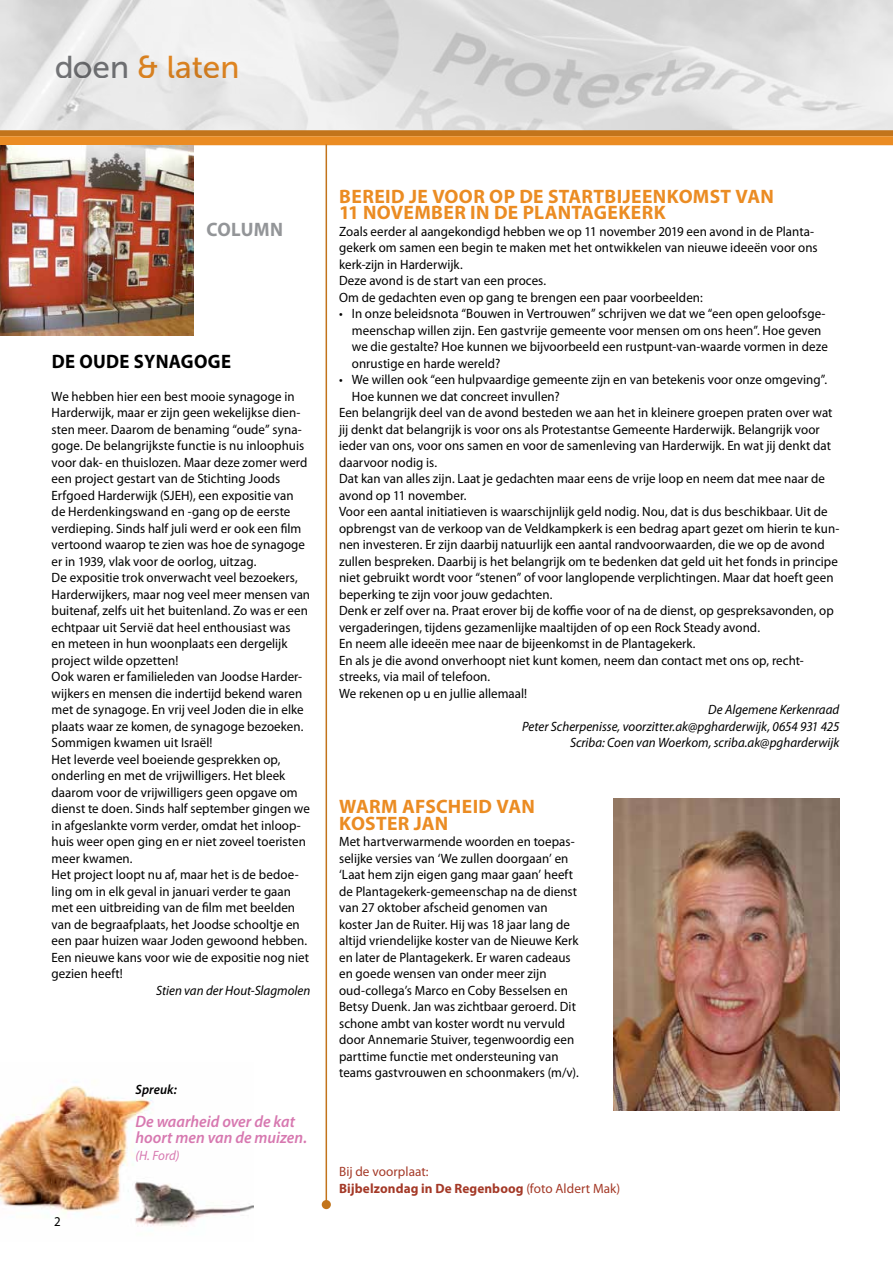
<style>
.page{position:relative;width:893px;height:1263px;background:#fff}
.page>*{position:absolute;margin:0;border:0;box-sizing:border-box;transform-origin:0 0}
.t1{font:31.5px "Museo Sans 500";color:#eb8c23}
.t2{font:700 19.5px/16.5px "Myriad Pro";letter-spacing:.02em;color:#eb8c23}
.t3{font:700 19.5px "Myriad Pro";letter-spacing:.02em;color:#000;scale:.96 1}
.t4{font:700 19.5px "Myriad Pro";letter-spacing:.015em;color:#939598;scale:.96 1}
.t5{font:italic 600 16.5px/16.5px "Myriad Pro";color:#d778b0;scale:.96 1}
.t6{font:13.5px/16.5px "Myriad Pro";letter-spacing:.005em;color:#000;scale:.96 1}
.t7{font:italic 13.5px/16.5px "Myriad Pro";letter-spacing:.005em;color:#000;text-align:right;scale:.96 1}
.t8{font:13.5px/16.5px "Myriad Pro";letter-spacing:.005em;color:#a43927}
.t9{font:italic 13.5px "Myriad Pro";color:#d778b0;scale:.96 1}
.t10{font:italic 600 13.5px "Myriad Pro";letter-spacing:.01em;color:#000;scale:.96 1}
.t11{font:13.5px "Myriad Pro";letter-spacing:.005em;color:#000;scale:.95 1}
.s1{color:#77787b}
.s2{font-weight:700}
</style>
<div class="page">
<img style="left:0;top:1081px;width:253px;height:146px">
<img style="left:0;top:0;width:893px;height:130px">
<div style="left:0;top:130px;width:893px;height:6px;background:#c2741b"></div>
<div style="left:0;top:136px;width:893px;height:9px;background:#eb8c23"></div>
<hr style="left:326px;top:144px;width:1px;height:1060px;background:#c2741b">
<div style="left:322px;top:1200px;width:9px;height:9px;background:#c2741b;border-radius:50%"></div>
<img style="left:0;top:145px;width:193px;height:191px">
<img style="left:613px;top:799px;width:226px;height:312px">
<h1 class="t1" style="left:54px;top:50px;width:187px"><span class="s1">doen</span> &amp; laten</h1>
<h2 class="t4" style="left:206px;top:216px;width:81px">COLUMN</h2>
<h2 class="t3" style="left:52px;top:348px;width:188px">DE OUDE SYNAGOGE</h2>
<p class="t6" style="left:52px;top:388px;width:271px">We hebben hier een best mooie synagoge in Harderwijk, maar er zijn geen wekelijkse dien&shy;sten meer. Daarom de benaming “oude” syna&shy;goge. De belangrijkste functie is nu inloophuis voor dak- en thuislozen. Maar deze zomer werd een project gestart van de Stichting Joods Erfgoed Harderwijk (SJEH), een expositie van de Herdenkingswand en -gang op de eerste verdieping. Sinds half juli werd er ook een film vertoond waarop te zien was hoe de synagoge er in 1939, vlak voor de oorlog, uitzag.<br>De expositie trok onverwacht veel bezoekers, Harderwijkers, maar nog veel meer mensen van buitenaf, zelfs uit het buitenland. Zo was er een echtpaar uit Servië dat heel enthousiast was<br>en meteen in hun woonplaats een dergelijk project wilde opzetten!<br>Ook waren er familieleden van Joodse Harder&shy;wijkers en mensen die indertijd bekend waren met de synagoge. En vrij veel Joden die in elke plaats waar ze komen, de synagoge bezoeken.<br>Sommigen kwamen uit Israël!<br>Het leverde veel boeiende gesprekken op, onderling en met de vrijwilligers. Het bleek daarom voor de vrijwilligers geen opgave om dienst te doen. Sinds half september gingen we in afgeslankte vorm verder, omdat het inloop&shy;huis weer open ging en er niet zoveel toeristen meer kwamen.<br>Het project loopt nu af, maar het is de bedoe&shy;ling om in elk geval in januari verder te gaan met een uitbreiding van de film met beelden van de begraafplaats, het Joodse schooltje en een paar huizen waar Joden gewoond hebben.<br>Een nieuwe kans voor wie de expositie nog niet gezien heeft!</p>
<p class="t7" style="left:156px;top:981px;width:162px">Stien van der Hout-Slagmolen</p>
<p class="t11" style="left:54px;top:1213px;width:8px">2</p>
<p class="t10" style="left:136px;top:1080px;width:45px">Spreuk:</p>
<p class="t5" style="left:136px;top:1112px;width:180px">De waarheid over de kat hoort men van de muizen.</p>
<p class="t9" style="left:136px;top:1147px;width:47px">(H. Ford)</p>
<h2 class="t2" style="left:339px;top:187px;width:436px">BEREID JE VOOR OP DE STARTBIJ EENKOMST VAN<br>11 NOVEMBER IN DE PLANTAGEKERK</h2>
<p class="t6" style="left:339px;top:223px;width:500px">Zoals eerder al aangekondigd hebben we op 11 november 2019 een avond in de Planta&shy;gekerk om samen een begin te maken met het ontwikkelen van nieuwe ideeën voor ons kerk-zijn in Harderwijk.<br>Deze avond is de start van een proces.<br>Om de gedachten even op gang te brengen een paar voorbeelden:</p>
<p class="t6" style="left:352px;top:305px;width:497px;text-indent:-13px">• In onze beleidsnota “Bouwen in Vertrouwen” schrijven we dat we “een open geloofsge&shy;meenschap willen zijn. Een gastvrije gemeente voor mensen om ons heen”. Hoe geven we die gestalte? Hoe kunnen we bijvoorbeeld een rustpunt-van-waarde vormen in deze onrustige en harde wereld?</p>
<p class="t6" style="left:339px;top:371px;width:510px">• We willen ook “een hulpvaardige gemeente zijn en van betekenis voor onze omgeving”.</p>
<p class="t6" style="left:352px;top:387px;width:218px">Hoe kunnen we dat concreet invullen?</p>
<p class="t6" style="left:339px;top:404px;width:515px">Een belangrijk deel van de avond besteden we aan het in kleinere groepen praten over wat</p>
<p class="t6" style="left:339px;top:420px;width:502px">jij denkt dat belangrijk is voor ons als Protestantse Gemeente Harderwijk. Belangrijk voor</p>
<p class="t6" style="left:339px;top:437px;width:514px">ieder van ons, voor ons samen en voor de samenleving van Harderwijk. En wat jij denkt dat</p>
<p class="t6" style="left:339px;top:453px;width:104px">daarvoor nodig is.</p>
<p class="t6" style="left:339px;top:470px;width:507px">Dat kan van alles zijn. Laat je gedachten maar eens de vrije loop en neem dat mee naar de</p>
<p class="t6" style="left:339px;top:486px;width:134px">avond op 11 november.</p>
<p class="t6" style="left:339px;top:503px;width:510px">Voor een aantal initiatieven is waarschijnlijk geld nodig. Nou, dat is dus beschikbaar. Uit de</p>
<p class="t6" style="left:339px;top:519px;width:523px">opbrengst van de verkoop van de Veldkampkerk is een bedrag apart gezet om hierin te kun-</p>
<p class="t6" style="left:339px;top:536px;width:507px">nen investeren. Er zijn daarbij natuurlijk een aantal randvoorwaarden, die we op de avond</p>
<p class="t6" style="left:339px;top:553px;width:521px">zullen bespreken. Daarbij is het belangrijk om te bedenken dat geld uit het fonds in principe</p>
<p class="t6" style="left:339px;top:569px;width:516px">niet gebruikt wordt voor “stenen” of voor langlopende verplichtingen. Maar dat hoeft geen</p>
<p class="t6" style="left:339px;top:586px;width:224px">beperking te zijn voor jouw gedachten.</p>
<p class="t6" style="left:339px;top:602px;width:517px">Denk er zelf over na. Praat erover bij de koffie voor of na de dienst, op gespreksavonden, op</p>
<p class="t6" style="left:339px;top:618px;width:440px">vergaderingen, tijdens gezamenlijke maaltijden of op een Rock Steady avond.</p>
<p class="t6" style="left:339px;top:635px;width:373px">En neem alle ideeën mee naar de bijeenkomst in de Plantagekerk.</p>
<p class="t6" style="left:339px;top:651px;width:486px">En als je die avond onverhoopt niet kunt komen, neem dan contact met ons op, recht-</p>
<p class="t6" style="left:339px;top:668px;width:159px">streeks, via mail of telefoon.</p>
<p class="t6" style="left:339px;top:685px;width:197px">We rekenen op u en jullie allemaal!</p>
<p class="t7" style="left:522px;top:701px;width:332px">De Algemene Kerkenraad<br>Peter Scherpenisse, voorzitter.ak@pgharderwijk, 0654 931 425<br>Scriba: Coen van Woerkom, scriba.ak@pgharderwijk</p>
<h2 class="t2" style="left:339px;top:798px;width:197px">WARM AFSCHEID VAN<br>KOSTER JAN</h2>
<p class="t6" style="left:339px;top:833px;width:251px">Met hartverwarmende woorden en toepas&shy;selijke versies van ‘We zullen doorgaan’ en ‘Laat hem zijn eigen gang maar gaan’ heeft de Plantagekerk-gemeenschap na de dienst van 27 oktober afscheid genomen van koster Jan de Ruiter. Hij was 18 jaar lang de altijd vriendelijke koster van de Nieuwe Kerk en later de Plantagekerk. Er waren cadeaus en goede wensen van onder meer zijn oud-collega’s Marco en Coby Besselsen en Betsy Duenk. Jan was zichtbaar geroerd. Dit schone ambt van koster wordt nu vervuld door Annemarie Stuiver, tegenwoordig een parttime functie met ondersteuning van teams gastvrouwen en schoonmakers (m/v).</p>
<p class="t8" style="left:339px;top:1163px;width:283px">Bij de voorplaat:<br><span class="s2">BIJBELZONDAG IN DE REGENBOOG</span> (foto Aldert Mak)</p>
</div>
